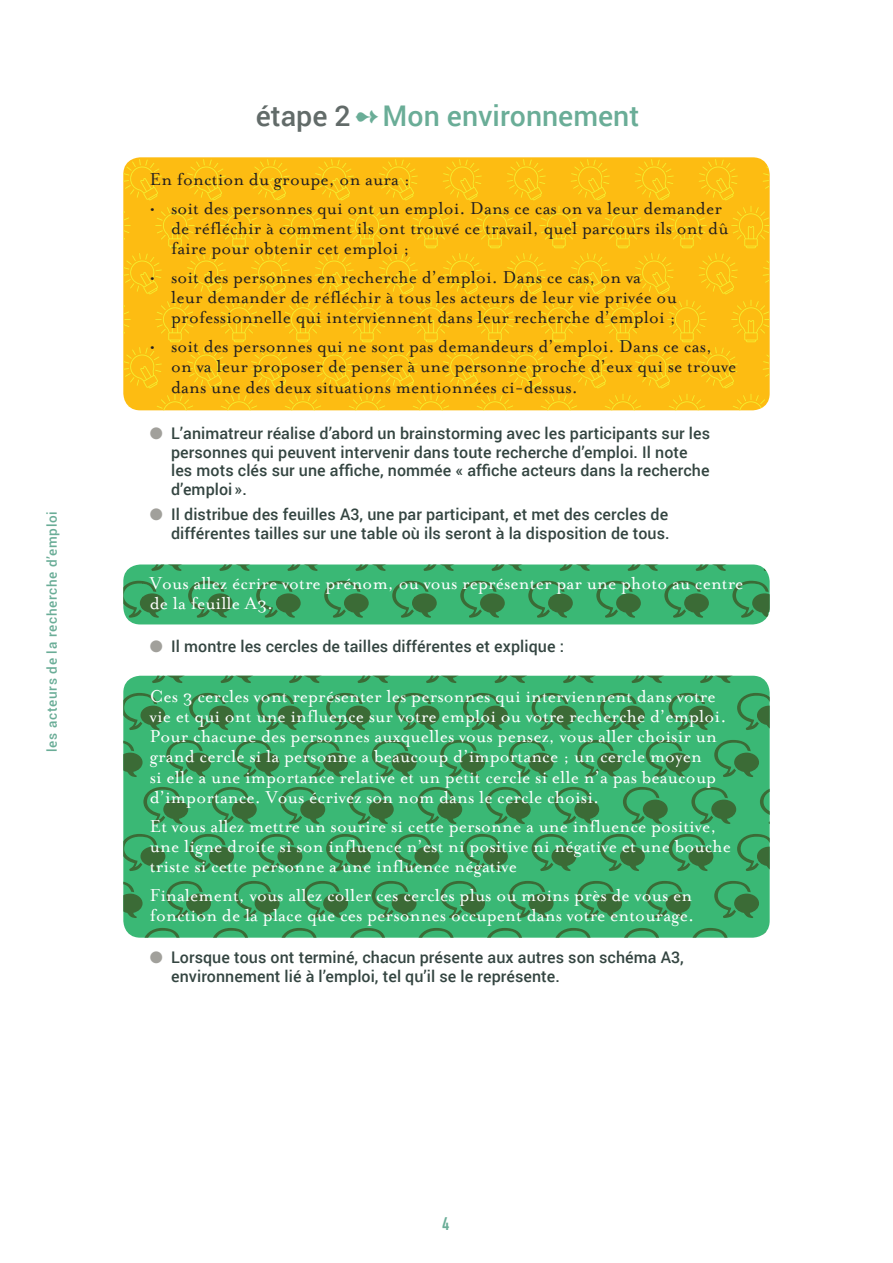
<style>
.page{position:relative;width:893px;height:1263px;background:#fff}
.page>*{position:absolute;margin:0;border:0;box-sizing:border-box;transform-origin:0 0}
.t1{font:500 28.5px "Roboto";color:#6aad97}
.t2{font:19.5px/20.2px "Mrs Eaves Roman";letter-spacing:.005em;color:#fff}
.t3{font:19.5px/20.2px "Mrs Eaves Roman";letter-spacing:.005em;color:#231f20}
.t4{font:700 18px "DIN Condensed";color:#6aad97}
.t5{font:500 16.05px/18.8px "Roboto";letter-spacing:.005em;color:#344541}
.t6{font:500 13.5px "Roboto";letter-spacing:.05em;color:#6aad97}
.s1{color:#626b69}
.s2{color:#a1a09b}
</style>
<div class="page">
<svg style="left:123px;top:564px;width:647px;height:60px;background:#3caa6b"></svg>
<svg style="left:123px;top:676px;width:647px;height:262px;background:#3aa969"></svg>
<svg style="left:123px;top:157px;width:647px;height:253px;background:#fcbf14"></svg>
<p class="t6" style="left:42px;top:752px;width:242px;rotate:-90deg">les acteurs de la recherche d’emploi</p>
<h1 class="t1" style="left:256px;top:96px;width:385px"><span class="s1">étape 2</span>➻Mon environnement</h1>
<p class="t3" style="left:150px;top:169px;width:262px">En fonction du groupe, on aura :</p>
<p class="t3" style="left:171px;top:198px;width:559px;text-indent:-21px">• soit des personnes qui ont un emploi. Dans ce cas on va leur demander de réfléchir à comment ils ont trouvé ce travail, quel parcours ils ont dû faire pour obtenir cet emploi ;</p>
<p class="t3" style="left:171px;top:267px;width:507px;text-indent:-21px">• soit des personnes en recherche d’emploi. Dans ce cas, on va leur demander de réfléchir à tous les acteurs de leur vie privée ou professionnelle qui interviennent dans leur recherche d’emploi ;</p>
<p class="t3" style="left:171px;top:336px;width:567px;text-indent:-21px">• soit des personnes qui ne sont pas demandeurs d’emploi. Dans ce cas, on va leur proposer de penser à une personne proche d’eux qui se trouve dans une des deux situations mentionnées ci-dessus.</p>
<p class="t5" style="left:171px;top:423px;width:540px;text-indent:-21px"><span class="s2">●</span> L’animatreur réalise d’abord un brainstorming avec les participants sur les personnes qui peuvent intervenir dans toute recherche d’emploi. Il note les mots clés sur une affiche, nommée « affiche acteurs dans la recherche d’emploi ».</p>
<p class="t5" style="left:150px;top:505px;width:521px;text-align:right"><span class="s2">●</span> Il distribue des feuilles A3, une par participant, et met des cercles de différentes tailles sur une table où ils seront à la disposition de tous.</p>
<p class="t2" style="left:150px;top:573px;width:595px">Vous allez écrire votre prénom, ou vous représenter par une photo au centre de la feuille A3.</p>
<p class="t5" style="left:150px;top:636px;width:416px"><span class="s2">●</span> Il montre les cercles de tailles différentes et explique :</p>
<p class="t2" style="left:150px;top:686px;width:578px">Ces 3 cercles vont représenter les personnes qui interviennent dans votre vie et qui ont une influence sur votre emploi ou votre recherche d’emploi.<br>Pour chacune des personnes auxquelles vous pensez, vous aller choisir un grand cercle si la personne a beaucoup d’importance ; un cercle moyen<br>si elle a une importance relative et un petit cercle si elle n’a pas beaucoup d’importance. Vous écrivez son nom dans le cercle choisi.</p>
<p class="t2" style="left:150px;top:816px;width:583px">Et vous allez mettre un sourire si cette personne a une influence positive, une ligne droite si son influence n’est ni positive ni négative et une bouche triste si cette personne a une influence négative</p>
<p class="t2" style="left:150px;top:885px;width:546px">Finalement, vous allez coller ces cercles plus ou moins près de vous en fonction de la place que ces personnes occupent dans votre entourage.</p>
<p class="t5" style="left:171px;top:947px;width:514px;text-indent:-21px"><span class="s2">●</span> Lorsque tous ont terminé, chacun présente aux autres son schéma A3, environnement lié à l’emploi, tel qu’il se le représente.</p>
<p class="t4" style="left:442px;top:1212px;width:8px">4</p>
</div>
